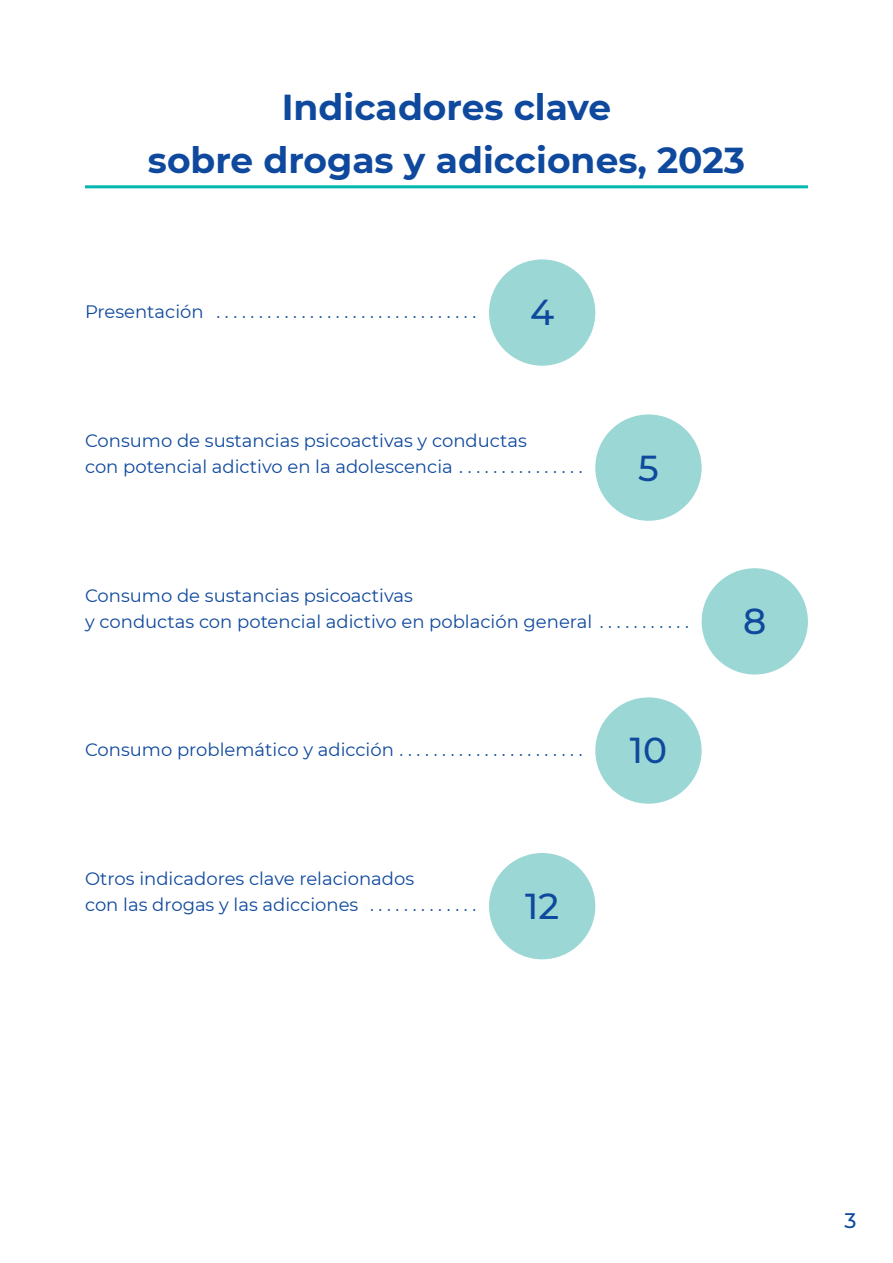
<style>
.page{position:relative;width:893px;height:1263px;background:#fff}
.page>*{position:absolute;margin:0;border:0;box-sizing:border-box;transform-origin:0 0}
.t1{font:700 36px/52.7px "Montserrat";color:#0f499d;text-align:center}
.t2{font:500 36px "Montserrat";color:#0f499d}
.t3{font:500 21px "Montserrat";color:#0f499d}
.t4{font:18px/26.4px "Montserrat";color:#0f499d}
</style>
<div class="page">
<hr style="left:85px;top:185px;width:723px;height:3px;background:#00b8af">
<div style="left:489px;top:259px;width:106px;height:107px;background:#9bd7d4;border-radius:50%"></div>
<div style="left:595px;top:414px;width:107px;height:107px;background:#9bd7d4;border-radius:50%"></div>
<div style="left:702px;top:568px;width:106px;height:106px;background:#9bd7d4;border-radius:50%"></div>
<div style="left:595px;top:697px;width:107px;height:107px;background:#9bd7d4;border-radius:50%"></div>
<div style="left:489px;top:853px;width:106px;height:106px;background:#9bd7d4;border-radius:50%"></div>
<h1 class="t1" style="left:148px;top:81px;width:599px">Indicadores clave<br>sobre drogas y adicciones, 2023</h1>
<p class="t4" style="left:85px;top:299px;width:393px">Presentación . . . . . . . . . . . . . . . . . . . . . . . . . . . . . . .</p>
<h1 class="t2" style="left:530px;top:291px;width:26px">4</h1>
<p class="t4" style="left:85px;top:427px;width:499px">Consumo de sustancias psicoactivas y conductas<br>con potencial adictivo en la adolescencia . . . . . . . . . . . . . . .</p>
<h1 class="t2" style="left:638px;top:446px;width:22px">5</h1>
<p class="t4" style="left:85px;top:582px;width:605px">Consumo de sustancias psicoactivas<br>y conductas con potencial adictivo en población general . . . . . . . . . . .</p>
<p class="t4" style="left:85px;top:736px;width:499px">Consumo problemático y adicción . . . . . . . . . . . . . . . . . . . . . .</p>
<p class="t4" style="left:85px;top:865px;width:393px">Otros indicadores clave relacionados<br>con las drogas y las adicciones . . . . . . . . . . . . .</p>
<h1 class="t2" style="left:525px;top:884px;width:35px">12</h1>
<h1 class="t2" style="left:630px;top:729px;width:39px">10</h1>
<h1 class="t2" style="left:743px;top:599px;width:25px">8</h1>
<p class="t3" style="left:844px;top:1208px;width:14px">3</p>
</div>
